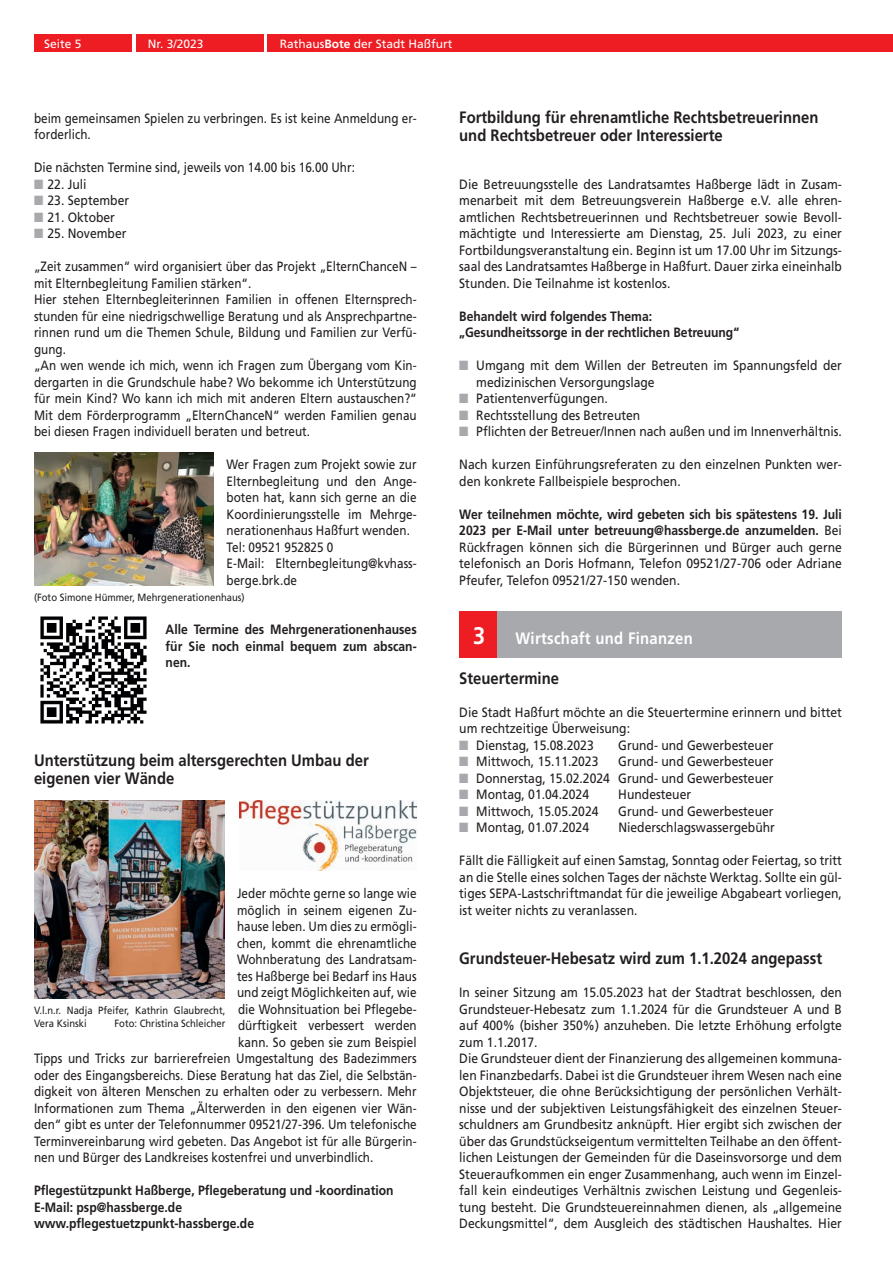
<style>
.page{position:relative;width:893px;height:1263px;background:#fff}
.page>*{position:absolute;margin:0;border:0;box-sizing:border-box;transform-origin:0 0}
.t1{font:700 24px "Frutiger";color:#fff;scale:.9 1}
.t2{font:700 16.5px/18px "Frutiger";color:#231f20;scale:.9 1}
.t3{font:700 16.5px "Frutiger";letter-spacing:.02em;color:#fff;scale:.9 1}
.t4{font:13.5px/16.5px "Frutiger";color:#231f20;scale:.9 1}
.t5{font:13.5px/16.5px "Frutiger";color:#231f20;scale:.87 1}
.t6{font:700 13.5px/16.5px "Frutiger";color:#231f20;scale:.9 1}
.t7{font:12px "Frutiger";color:#fff}
.t8{font:10.5px/13.5px "Frutiger";color:#231f20;scale:.9 1}
.t9{font:7.05px "Source Sans Variable";color:#231f20}
.s1{font-weight:700}
.s2{color:#a8a9ad}
</style>
<div class="page">
<div style="left:34px;top:34px;width:98px;height:17px;background:#ee1d23"></div>
<div style="left:136px;top:34px;width:128px;height:17px;background:#ee1d23"></div>
<div style="left:268px;top:34px;width:625px;height:17px;background:#ee1d23"></div>
<img style="left:34px;top:453px;width:180px;height:133px">
<img style="left:40px;top:616px;width:107px;height:108px">
<img style="left:34px;top:800px;width:190px;height:198px">
<div style="left:459px;top:611px;width:38px;height:47px;background:#ee1d23"></div>
<div style="left:497px;top:611px;width:345px;height:47px;background:#a8a9ad"></div>
<svg style="left:239px;top:800px;width:178px;height:71px"></svg>
<p class="t7" style="left:44px;top:37px;width:39px">Seite 5</p>
<p class="t7" style="left:148px;top:37px;width:57px">Nr. 3/2023</p>
<p class="t7" style="left:280px;top:37px;width:174px">Rathaus<span class="s1">Bote</span> der Stadt Haßfurt</p>
<p class="t5" style="left:34px;top:110px;width:441px">beim gemeinsamen Spielen zu verbringen. Es ist keine Anmeldung er&shy;forderlich.</p>
<p class="t5" style="left:34px;top:159px;width:370px">Die nächsten Termine sind, jeweils von 14.00 bis 16.00 Uhr:</p>
<p class="t4" style="left:34px;top:176px;width:60px"><span class="s2">■</span> 22. Juli</p>
<p class="t4" style="left:34px;top:192px;width:107px"><span class="s2">■</span> 23. September</p>
<p class="t4" style="left:34px;top:209px;width:92px"><span class="s2">■</span> 21. Oktober</p>
<p class="t4" style="left:34px;top:225px;width:104px"><span class="s2">■</span> 25. November</p>
<p class="t5" style="left:34px;top:258px;width:441px">„Zeit zusammen“ wird organisiert über das Projekt „ElternChanceN – mit Elternbegleitung Familien stärken“.<br>Hier stehen Elternbegleiterinnen Familien in offenen Elternsprech&shy;stunden für eine niedrigschwellige Beratung und als Ansprechpartne&shy;rinnen rund um die Themen Schule, Bildung und Familien zur Verfü&shy;gung.<br>„An wen wende ich mich, wenn ich Fragen zum Übergang vom Kin&shy;dergarten in die Grundschule habe? Wo bekomme ich Unterstützung für mein Kind? Wo kann ich mich mit anderen Eltern austauschen?“ Mit dem Förderprogramm „ElternChanceN“ werden Familien genau bei diesen Fragen individuell beraten und betreut.</p>
<p class="t5" style="left:227px;top:456px;width:220px">Wer Fragen zum Projekt sowie zur<br>Elternbegleitung und den Ange&shy;boten hat, kann sich gerne an die<br>Koordinierungsstelle im Mehrge&shy;nerationenhaus Haßfurt wenden.<br>Tel: 09521 952825 0<br>E-Mail: Elternbegleitung@kvhass&shy;berge.brk.de</p>
<p class="t8" style="left:34px;top:591px;width:236px">(Foto Simone Hümmer, Mehrgenerationenhaus)</p>
<p class="t6" style="left:166px;top:621px;width:281px;text-align:justify">Alle Termine des Mehrgenerationenhauses für Sie noch einmal bequem zum abscan&shy;nen.</p>
<p class="t2" style="left:34px;top:751px;width:373px">Unterstützung beim altersgerechten Umbau der eigenen vier Wände</p>
<p class="t5" style="left:237px;top:885px;width:208px">Jeder möchte gerne so lange wie</p>
<p class="t5" style="left:237px;top:902px;width:208px">möglich in seinem eigenen Zu-</p>
<p class="t5" style="left:237px;top:918px;width:208px">hause leben. Um dies zu ermögli-</p>
<p class="t5" style="left:237px;top:935px;width:208px">chen, kommt die ehrenamtliche</p>
<p class="t5" style="left:237px;top:951px;width:208px">Wohnberatung des Landratsam-</p>
<p class="t5" style="left:237px;top:968px;width:208px">tes Haßberge bei Bedarf ins Haus</p>
<p class="t5" style="left:237px;top:984px;width:208px">und zeigt Möglichkeiten auf, wie</p>
<p class="t5" style="left:238px;top:1001px;width:207px">die Wohnsituation bei Pflegebe-</p>
<p class="t5" style="left:238px;top:1017px;width:207px">dürftigkeit verbessert werden</p>
<p class="t5" style="left:238px;top:1034px;width:207px">kann. So geben sie zum Beispiel</p>
<p class="t5" style="left:34px;top:1050px;width:441px">Tipps und Tricks zur barrierefreien Umgestaltung des Badezimmers</p>
<p class="t5" style="left:34px;top:1067px;width:441px">oder des Eingangsbereichs. Diese Beratung hat das Ziel, die Selbstän-</p>
<p class="t5" style="left:34px;top:1083px;width:441px">digkeit von älteren Menschen zu erhalten oder zu verbessern. Mehr</p>
<p class="t5" style="left:34px;top:1100px;width:441px">Informationen zum Thema „Älterwerden in den eigenen vier Wän-</p>
<p class="t5" style="left:34px;top:1116px;width:441px">den“ gibt es unter der Telefonnummer 09521/27-396. Um telefonische</p>
<p class="t5" style="left:34px;top:1133px;width:441px">Terminvereinbarung wird gebeten. Das Angebot ist für alle Bürgerin-</p>
<p class="t5" style="left:34px;top:1149px;width:392px">nen und Bürger des Landkreises kostenfrei und unverbindlich.</p>
<p class="t6" style="left:34px;top:1182px;width:401px">Pflegestützpunkt Haßberge, Pflegeberatung und -koordination<br>E-Mail: psp@hassberge.de www.pflegestuetzpunkt-hassberge.de</p>
<p class="t9" style="left:272px;top:889px;width:113px">www.pflegestuetzpunkt-hassberge.de</p>
<p class="t8" style="left:34px;top:1003px;width:214px">V.l.n.r. Nadja Pfeifer, Kathrin Glaubrecht,<br>Vera Ksinski</p>
<p class="t8" style="left:115px;top:1017px;width:125px">Foto: Christina Schleicher</p>
<p class="t2" style="left:459px;top:108px;width:401px">Fortbildung für ehrenamtliche Rechtsbetreuerinnen und Rechtsbetreuer oder Interessierte</p>
<p class="t4" style="left:459px;top:176px;width:427px;text-align:justify">Die Betreuungsstelle des Landratsamtes Haßberge lädt in Zusam&shy;menarbeit mit dem Betreuungsverein Haßberge e.V. alle ehren&shy;amtlichen Rechtsbetreuerinnen und Rechtsbetreuer sowie Bevoll&shy;mächtigte und Interessierte am Dienstag, 25. Juli 2023, zu einer Fortbildungsveranstaltung ein. Beginn ist um 17.00 Uhr im Sitzungs&shy;saal des Landratsamtes Haßberge in Haßfurt. Dauer zirka eineinhalb Stunden. Die Teilnahme ist kostenlos.</p>
<p class="t6" style="left:459px;top:308px;width:313px">Behandelt wird folgendes Thema: „Gesundheitssorge in der rechtlichen Betreuung“</p>
<p class="t4" style="left:476px;top:357px;width:408px;text-indent:-17px"><span class="s2">■</span> Umgang mit dem Willen der Betreuten im Spannungsfeld der medizinischen Versorgungslage</p>
<p class="t4" style="left:459px;top:390px;width:167px"><span class="s2">■</span> Patientenverfügungen.</p>
<p class="t4" style="left:459px;top:407px;width:203px"><span class="s2">■</span> Rechtsstellung des Betreuten</p>
<p class="t4" style="left:459px;top:423px;width:427px"><span class="s2">■</span> Pflichten der Betreuer/Innen nach außen und im Innenverhältnis.</p>
<p class="t4" style="left:459px;top:456px;width:427px">Nach kurzen Einführungsreferaten zu den einzelnen Punkten wer&shy;den konkrete Fallbeispiele besprochen.</p>
<p class="t4" style="left:459px;top:506px;width:427px;text-align:justify"><span class="s1">Wer teilnehmen möchte, wird gebeten sich bis spätestens 19. Juli 2023 per E-Mail unter betreuung@hassberge.de anzumelden.</span> Bei Rückfragen können sich die Bürgerinnen und Bürger auch gerne telefonisch an Doris Hofmann, Telefon 09521/27-706 oder Adriane Pfeufer, Telefon 09521/27-150 wenden.</p>
<h1 class="t1" style="left:473px;top:621px;width:15px">3</h1>
<p class="t3" style="left:515px;top:628px;width:199px">Wirtschaft und Finanzen</p>
<p class="t2" style="left:459px;top:669px;width:112px">Steuertermine</p>
<p class="t4" style="left:459px;top:704px;width:427px">Die Stadt Haßfurt möchte an die Steuertermine erinnern und bittet um rechtzeitige Überweisung:</p>
<p class="t4" style="left:459px;top:737px;width:151px"><span class="s2">■</span> Dienstag, 15.08.2023</p>
<p class="t4" style="left:618px;top:737px;width:174px">Grund- und Gewerbesteuer</p>
<p class="t4" style="left:459px;top:753px;width:156px"><span class="s2">■</span> Mittwoch, 15.11.2023</p>
<p class="t4" style="left:618px;top:753px;width:174px">Grund- und Gewerbesteuer</p>
<p class="t4" style="left:459px;top:770px;width:351px"><span class="s2">■</span> Donnerstag, 15.02.2024 Grund- und Gewerbesteuer</p>
<p class="t4" style="left:459px;top:786px;width:146px"><span class="s2">■</span> Montag, 01.04.2024</p>
<p class="t4" style="left:618px;top:786px;width:83px">Hundesteuer</p>
<p class="t4" style="left:459px;top:803px;width:156px"><span class="s2">■</span> Mittwoch, 15.05.2024</p>
<p class="t4" style="left:618px;top:803px;width:174px">Grund- und Gewerbesteuer</p>
<p class="t4" style="left:459px;top:819px;width:146px"><span class="s2">■</span> Montag, 01.07.2024</p>
<p class="t4" style="left:618px;top:819px;width:176px">Niederschlagswassergebühr</p>
<p class="t4" style="left:459px;top:852px;width:427px;text-align:justify">Fällt die Fälligkeit auf einen Samstag, Sonntag oder Feiertag, so tritt an die Stelle eines solchen Tages der nächste Werktag. Sollte ein gül&shy;tiges SEPA-Lastschriftmandat für die jeweilige Abgabeart vorliegen, ist weiter nichts zu veranlassen.</p>
<p class="t2" style="left:459px;top:949px;width:405px">Grundsteuer-Hebesatz wird zum 1.1.2024 angepasst</p>
<p class="t4" style="left:459px;top:984px;width:427px">In seiner Sitzung am 15.05.2023 hat der Stadtrat beschlossen, den Grundsteuer-Hebesatz zum 1.1.2024 für die Grundsteuer A und B auf 400% (bisher 350%) anzuheben. Die letzte Erhöhung erfolgte zum 1.1.2017.<br>Die Grundsteuer dient der Finanzierung des allgemeinen kommuna&shy;len Finanzbedarfs. Dabei ist die Grundsteuer ihrem Wesen nach eine Objektsteuer, die ohne Berücksichtigung der persönlichen Verhält&shy;nisse und der subjektiven Leistungsfähigkeit des einzelnen Steuer&shy;schuldners am Grundbesitz anknüpft. Hier ergibt sich zwischen der über das Grundstückseigentum vermittelten Teilhabe an den öffent&shy;lichen Leistungen der Gemeinden für die Daseinsvorsorge und dem Steueraufkommen ein enger Zusammenhang, auch wenn im Einzel&shy;fall kein eindeutiges Verhältnis zwischen Leistung und Gegenleis&shy;tung besteht. Die Grundsteuereinnahmen dienen, als „allgemeine Deckungsmittel“, dem Ausgleich des städtischen Haushaltes. Hier</p>
</div>
